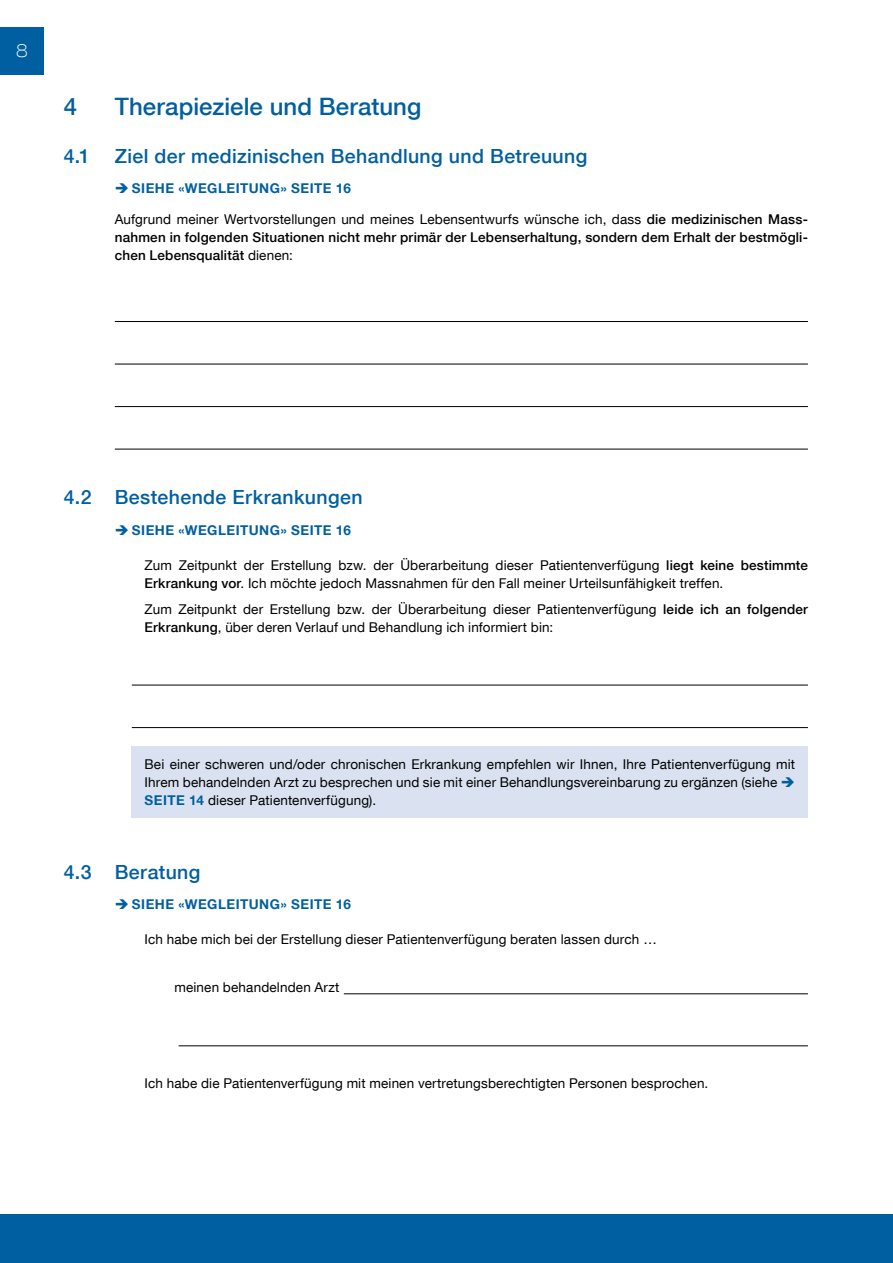
<style>
.page{position:relative;width:893px;height:1263px;background:#fff}
.page>*{position:absolute;margin:0;border:0;box-sizing:border-box;transform-origin:0 0}
.t1{font:500 24px "Helvetica Neue LT Com";color:#005fa1}
.t2{font:500 19.5px "Helvetica Neue LT Com";letter-spacing:.02em;color:#005fa1}
.t3{font:100 expanded 18px "Helvetica Neue LT Com";color:#fff}
.Aufzählung_Checkbox{font:13.5px/18px "Helvetica Neue LT Com";letter-spacing:.01em;color:#000}
.Box{font:13.5px/18px "Helvetica Neue LT Com";letter-spacing:.01em;color:#000}
.Fliesstext_Einzug{font:500 13.5px/18px "Helvetica Neue LT Com";letter-spacing:.015em;color:#000;text-align:justify}
.t4{font:700 13.5px "Helvetica Neue LT Com";letter-spacing:.035em;color:#005fa1}
.s1{font-weight:400}
.s2{font-weight:500}
.s3{color:#005fa1}
.s4{font-weight:700;color:#005fa1}
</style>
<div class="page">
<div style="left:0;top:27px;width:44px;height:47px;background:#005fa1"></div>
<div style="left:0;top:1214px;width:893px;height:49px;background:#005fa1"></div>
<hr style="left:149px;top:993px;width:659px;height:1px;background:#000">
<hr style="left:145px;top:992px;width:199px;height:4px;background:#fff">
<hr style="left:149px;top:1045px;width:659px;height:1px;background:#000">
<hr style="left:145px;top:1044px;width:34px;height:4px;background:#fff">
<hr style="left:115px;top:321px;width:693px;height:1px;background:#000">
<hr style="left:115px;top:364px;width:693px;height:1px;background:#000">
<hr style="left:115px;top:406px;width:693px;height:1px;background:#000">
<hr style="left:115px;top:449px;width:693px;height:1px;background:#000">
<hr style="left:132px;top:685px;width:676px;height:1px;background:#000">
<hr style="left:132px;top:727px;width:676px;height:1px;background:#000">
<div style="left:132px;top:746px;width:676px;height:72px;background:#dae2f1"></div>
<h3 class="t3" style="left:16px;top:40px;width:13px">8</h3>
<p class="t1" style="left:64px;top:92px;width:15px">4</p>
<p class="t1" style="left:115px;top:92px;width:308px">Therapieziele und Beratung</p>
<p class="t2" style="left:64px;top:144px;width:28px">4.1</p>
<p class="t2" style="left:115px;top:144px;width:474px">Ziel der medizinischen Behandlung und Betreuung</p>
<p class="t4" style="left:132px;top:180px;width:221px">SIEHE «WEGLEITUNG» SEITE 16</p>
<p class="Fliesstext_Einzug" style="left:115px;top:210px;width:695px"><span class="s1">Aufgrund meiner Wertvorstellungen und meines Lebensentwurfs wünsche ich, dass</span> die medizinischen Mass&shy;nahmen in folgenden Situationen nicht mehr primär der Lebenserhaltung, sondern dem Erhalt der bestmögli&shy;chen Lebensqualität <span class="s1">dienen:</span></p>
<p class="t2" style="left:64px;top:485px;width:300px">4.2 Bestehende Erkrankungen</p>
<p class="t4" style="left:132px;top:521px;width:221px">SIEHE «WEGLEITUNG» SEITE 16</p>
<p class="Aufzählung_Checkbox" style="left:145px;top:556px;width:665px">Zum Zeitpunkt der Erstellung bzw. der Überarbeitung dieser Patientenverfügung <span class="s2">liegt keine bestimmte<br>Erkrankung vor</span>. Ich möchte jedoch Massnahmen für den Fall meiner Urteilsunfähigkeit treffen.</p>
<p class="Aufzählung_Checkbox" style="left:145px;top:600px;width:665px">Zum Zeitpunkt der Erstellung bzw. der Überarbeitung dieser Patientenverfügung <span class="s2">leide ich an folgender<br>Erkrankung</span>, über deren Verlauf und Behandlung ich informiert bin:</p>
<p class="Box" style="left:145px;top:754px;width:652px">Bei einer schweren und/oder chronischen Erkrankung empfehlen wir Ihnen, Ihre Patientenverfügung mit<br>Ihrem behandelnden Arzt zu besprechen und sie mit einer Behandlungsvereinbarung zu ergänzen (siehe <span class="s3">➔<br></span><span class="s4">SEITE 14</span> dieser Patientenverfügung).</p>
<p class="t2" style="left:64px;top:860px;width:138px">4.3 Beratung</p>
<p class="t4" style="left:132px;top:896px;width:221px">SIEHE «WEGLEITUNG» SEITE 16</p>
<p class="Aufzählung_Checkbox" style="left:145px;top:930px;width:514px">Ich habe mich bei der Erstellung dieser Patientenverfügung beraten lassen durch …</p>
<p class="Aufzählung_Checkbox" style="left:174px;top:978px;width:167px">meinen behandelnden Arzt</p>
<p class="Aufzählung_Checkbox" style="left:145px;top:1073px;width:565px">Ich habe die Patientenverfügung mit meinen vertretungsberechtigten Personen besprochen.</p>
</div>
